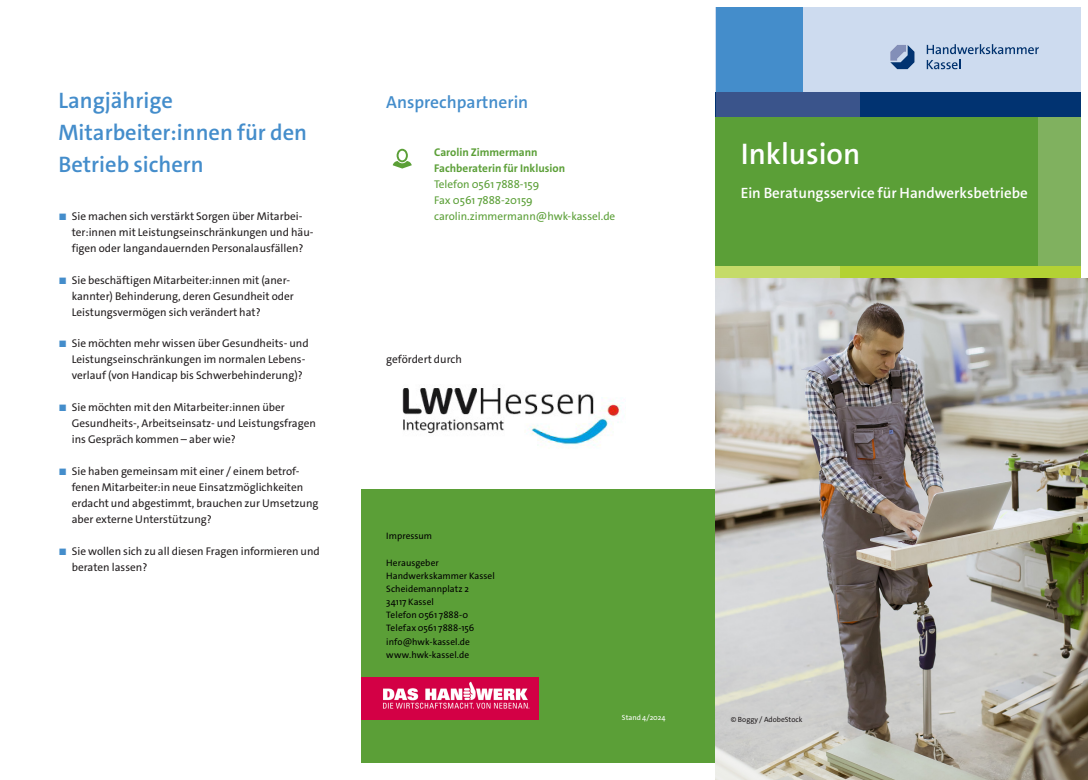
<style>
.page{position:relative;width:1088px;height:780px;background:#fff}
.page>*{position:absolute;margin:0;border:0;box-sizing:border-box;transform-origin:0 0}
.DIN_lang_Titel_24pt{font:600 30px "The Sans C4 s";color:#fff}
.DIN_lang_Fließtext_Flattersatz_9pt{font:600 22.5px/31.9px "The Sans C4 s";color:#448dcb}
.DIN_lang_Fließtext_Flattersatz_9pt-2{font:600 17.5px "The Sans C4 s";color:#448dcb}
.DIN_lang_Untertitel_12pt{font:600 15px "The Sans C4 s";color:#fff}
.DIN_lang_Fließtext_Flattersatz_9pt-3{font:11.25px/16px "The Sans C4 s";color:#231f20}
.DIN_lang_Fließtext_Flattersatz_9pt-4{font:11.25px "The Sans C4 s";color:#5b9f37}
.DIN_lang_Fließtext_Flattersatz_9pt-5{font:700 11.25px "The Sans C4 s";color:#5b9f37}
.DIN_lang_Marginaltext_7_5pt{font:9.38px "The Sans C4 s";letter-spacing:.005em;color:#000}
.DIN_lang_Fließtext_Flattersatz_9pt-6{font:7.5px "The Sans C4 s";color:#231f20}
.DIN_lang_Fließtext_Flattersatz_9pt-7{font:7.5px "The Sans C4 s";color:#fff}
.s1{font-size:9.5px;color:#448dcb}
</style>
<div class="page">
<div style="left:361px;top:489px;width:355px;height:273px;background:#5b9f37"></div>
<div style="left:716px;top:117px;width:365px;height:161px;background:#5b9f37"></div>
<div style="left:716px;top:7px;width:365px;height:85px;background:#cddbef"></div>
<div style="left:1038px;top:117px;width:43px;height:161px;background:#80b15f"></div>
<div style="left:716px;top:7px;width:87px;height:85px;background:#448dcb"></div>
<div style="left:716px;top:266px;width:365px;height:12px;background:#b3d234"></div>
<div style="left:716px;top:92px;width:365px;height:25px;background:#013371"></div>
<div style="left:717px;top:92px;width:143px;height:25px;background:#3a548b"></div>
<div style="left:716px;top:266px;width:124px;height:12px;background:#c5db69"></div>
<img style="left:361px;top:677px;width:178px;height:42px">
<svg style="left:927px;top:44px;width:112px;height:25px"></svg>
<svg style="left:890px;top:45px;width:24px;height:24px"></svg>
<svg style="left:393px;top:149px;width:19px;height:19px"></svg>
<img style="left:402px;top:388px;width:221px;height:59px">
<img style="left:716px;top:278px;width:372px;height:502px">
<p class="DIN_lang_Fließtext_Flattersatz_9pt" style="left:58px;top:85px;width:250px">Langjährige<br>Mitarbeiter:innen für den<br>Betrieb sichern</p>
<p class="DIN_lang_Fließtext_Flattersatz_9pt-3" style="left:72px;top:208px;width:243px;text-indent:-12px"><span class="s1">■</span> Sie machen sich verstärkt Sorgen über Mitarbei&shy;ter:innen mit Leistungseinschränkungen und häu&shy;figen oder langandauernden Personalausfällen?</p>
<p class="DIN_lang_Fließtext_Flattersatz_9pt-3" style="left:72px;top:272px;width:224px;text-indent:-12px"><span class="s1">■</span> Sie beschäftigen Mitarbeiter:innen mit (aner&shy;kannter) Behinderung, deren Gesundheit oder<br>Leistungsvermögen sich verändert hat?</p>
<p class="DIN_lang_Fließtext_Flattersatz_9pt-3" style="left:72px;top:336px;width:238px;text-indent:-12px"><span class="s1">■</span> Sie möchten mehr wissen über Gesundheits- und<br>Leistungseinschränkungen im normalen Lebens&shy;verlauf (von Handicap bis Schwerbehinderung)?</p>
<p class="DIN_lang_Fließtext_Flattersatz_9pt-3" style="left:72px;top:399px;width:246px;text-indent:-12px"><span class="s1">■</span> Sie möchten mit den Mitarbeiter:innen über<br>Gesundheits-, Arbeitseinsatz- und Leistungsfragen ins Gespräch kommen – aber wie?</p>
<p class="DIN_lang_Fließtext_Flattersatz_9pt-3" style="left:72px;top:463px;width:248px;text-indent:-12px"><span class="s1">■</span> Sie haben gemeinsam mit einer / einem betrof&shy;fenen Mitarbeiter:in neue Einsatzmöglichkeiten erdacht und abgestimmt, brauchen zur Umsetzung aber externe Unterstützung?</p>
<p class="DIN_lang_Fließtext_Flattersatz_9pt-3" style="left:72px;top:543px;width:250px;text-indent:-12px"><span class="s1">■</span> Sie wollen sich zu all diesen Fragen informieren und beraten lassen?</p>
<p class="DIN_lang_Fließtext_Flattersatz_9pt-2" style="left:386px;top:91px;width:144px">Ansprechpartnerin</p>
<p class="DIN_lang_Fließtext_Flattersatz_9pt-5" style="left:434px;top:145px;width:105px">Carolin Zimmermann</p>
<p class="DIN_lang_Fließtext_Flattersatz_9pt-5" style="left:434px;top:161px;width:132px">Fachberaterin für Inklusion</p>
<p class="DIN_lang_Fließtext_Flattersatz_9pt-4" style="left:434px;top:177px;width:107px">Telefon 0561 7888-159</p>
<p class="DIN_lang_Fließtext_Flattersatz_9pt-4" style="left:434px;top:193px;width:100px">Fax 0561 7888-20159</p>
<p class="DIN_lang_Fließtext_Flattersatz_9pt-4" style="left:434px;top:209px;width:183px">carolin.zimmermann@hwk-kassel.de</p>
<p class="DIN_lang_Fließtext_Flattersatz_9pt-3" style="left:386px;top:351px;width:77px">gefördert durch</p>
<p class="DIN_lang_Marginaltext_7_5pt" style="left:386px;top:530px;width:47px">Impressum</p>
<p class="DIN_lang_Marginaltext_7_5pt" style="left:386px;top:556px;width:54px">Herausgeber</p>
<p class="DIN_lang_Marginaltext_7_5pt" style="left:386px;top:569px;width:110px">Handwerkskammer Kassel</p>
<p class="DIN_lang_Marginaltext_7_5pt" style="left:386px;top:582px;width:84px">Scheidemannplatz 2</p>
<p class="DIN_lang_Marginaltext_7_5pt" style="left:386px;top:596px;width:49px">34117 Kassel</p>
<p class="DIN_lang_Marginaltext_7_5pt" style="left:386px;top:609px;width:83px">Telefon 0561 7888-0</p>
<p class="DIN_lang_Marginaltext_7_5pt" style="left:386px;top:622px;width:90px">Telefax 0561 7888-156</p>
<p class="DIN_lang_Marginaltext_7_5pt" style="left:386px;top:635px;width:85px">info@hwk-kassel.de</p>
<p class="DIN_lang_Marginaltext_7_5pt" style="left:386px;top:648px;width:84px">www.hwk-kassel.de</p>
<p class="DIN_lang_Titel_24pt" style="left:741px;top:135px;width:121px">Inklusion</p>
<p class="DIN_lang_Untertitel_12pt" style="left:741px;top:183px;width:289px">Ein Beratungsservice für Handwerksbetriebe</p>
<p class="DIN_lang_Fließtext_Flattersatz_9pt-7" style="left:622px;top:712px;width:45px">Stand 4/2024</p>
<p class="DIN_lang_Fließtext_Flattersatz_9pt-6" style="left:731px;top:714px;width:73px">© Boggy / AdobeStock</p>
</div>
